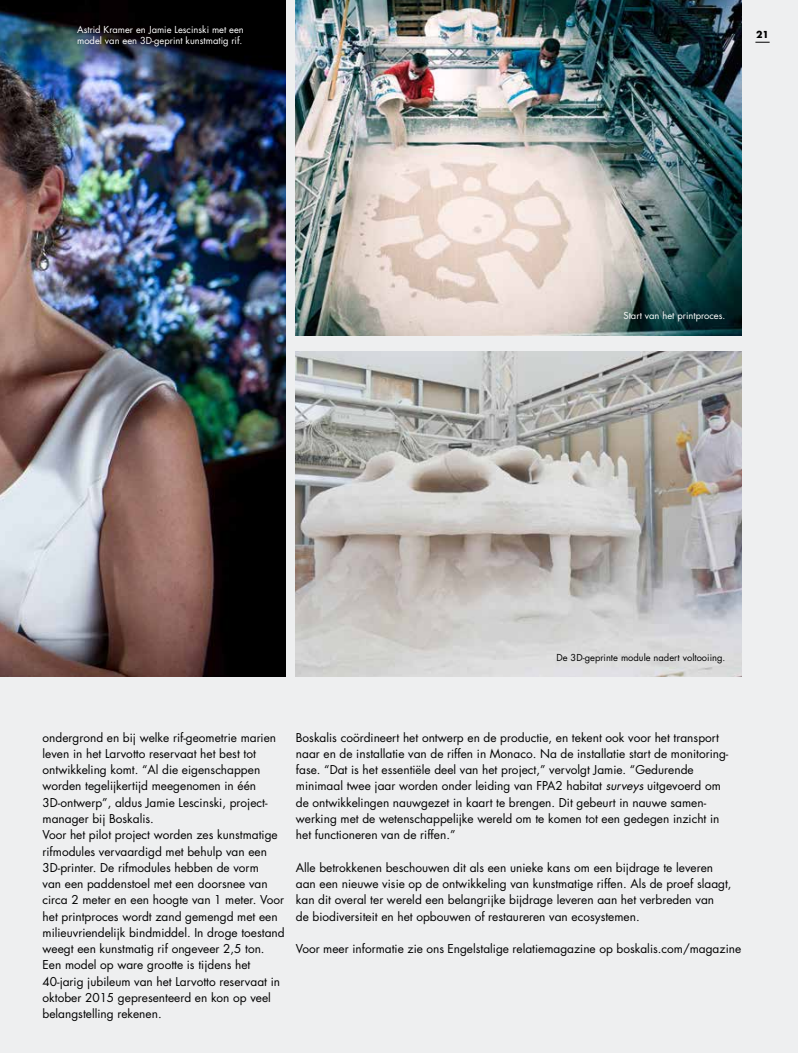
<style>
.page{position:relative;width:798px;height:1053px;background:#fff}
.page>*{position:absolute;margin:0;border:0;box-sizing:border-box;transform-origin:0 0}
.t1{font:11.88px/16.2px "Futura Std";color:#000}
.t2{font:9.38px/11.2px "Futura Std";color:#fff}
.t3{font:9.38px "Futura Std";color:#000}
.t4{font:700 9.38px "Futura Std";color:#000}
.s1{font-style:italic}
</style>
<div class="page">
<div style="left:0;top:0;width:797px;height:1052px;background:#eeeff0"></div>
<svg style="left:755px;top:42px;width:14px;height:1px"></svg>
<img style="left:296px;top:351px;width:445px;height:325px">
<img style="left:0;top:0;width:285px;height:676px">
<img style="left:296px;top:0;width:445px;height:335px">
<p class="t2" style="left:77px;top:24px;width:168px">Astrid Kramer en Jamie Lescinski met een model van een 3D-geprint kunstmatig rif.</p>
<p class="t4" style="left:755px;top:29px;width:14px">21</p>
<p class="t2" style="left:623px;top:310px;width:103px">Start van het printproces.</p>
<p class="t3" style="left:556px;top:651px;width:170px">De 3D-geprinte module nadert voltooiing.</p>
<p class="t1" style="left:43px;top:729px;width:243px">ondergrond en bij welke rif-geometrie marien leven in het Larvotto reservaat het best tot ontwikkeling komt. “Al die eigenschappen worden tegelijkertijd meegenomen in één 3D-ontwerp”, aldus Jamie Lescinski, project&shy;manager bij Boskalis.<br>Voor het pilot project worden zes kunstmatige rifmodules vervaardigd met behulp van een 3D-printer. De rifmodules hebben de vorm<br>van een paddenstoel met een doorsnee van circa 2 meter en een hoogte van 1 meter. Voor het printproces wordt zand gemengd met een milieuvriendelijk bindmiddel. In droge toestand weegt een kunstmatig rif ongeveer 2,5 ton.<br>Een model op ware grootte is tijdens het 40-jarig jubileum van het Larvotto reservaat in oktober 2015 gepresenteerd en kon op veel belangstelling rekenen.</p>
<p class="t1" style="left:296px;top:729px;width:434px">Boskalis coördineert het ontwerp en de productie, en tekent ook voor het transport naar en de installatie van de riffen in Monaco. Na de installatie start de monitoring&shy;fase. “Dat is het essentiële deel van het project,” vervolgt Jamie. “Gedurende minimaal twee jaar worden onder leiding van FPA2 habitat <span class="s1">surveys</span> uitgevoerd om de ontwikkelingen nauwgezet in kaart te brengen. Dit gebeurt in nauwe samen&shy;werking met de wetenschappelijke wereld om te komen tot een gedegen inzicht in het functioneren van de riffen.”</p>
<p class="t1" style="left:296px;top:859px;width:437px">Alle betrokkenen beschouwen dit als een unieke kans om een bijdrage te leveren aan een nieuwe visie op de ontwikkeling van kunstmatige riffen. Als de proef slaagt, kan dit overal ter wereld een belangrijke bijdrage leveren aan het verbreden van<br>de biodiversiteit en het opbouwen of restaureren van ecosystemen.</p>
<p class="t1" style="left:296px;top:940px;width:446px">Voor meer informatie zie ons Engelstalige relatiemagazine op boskalis.com/magazine</p>
</div>
